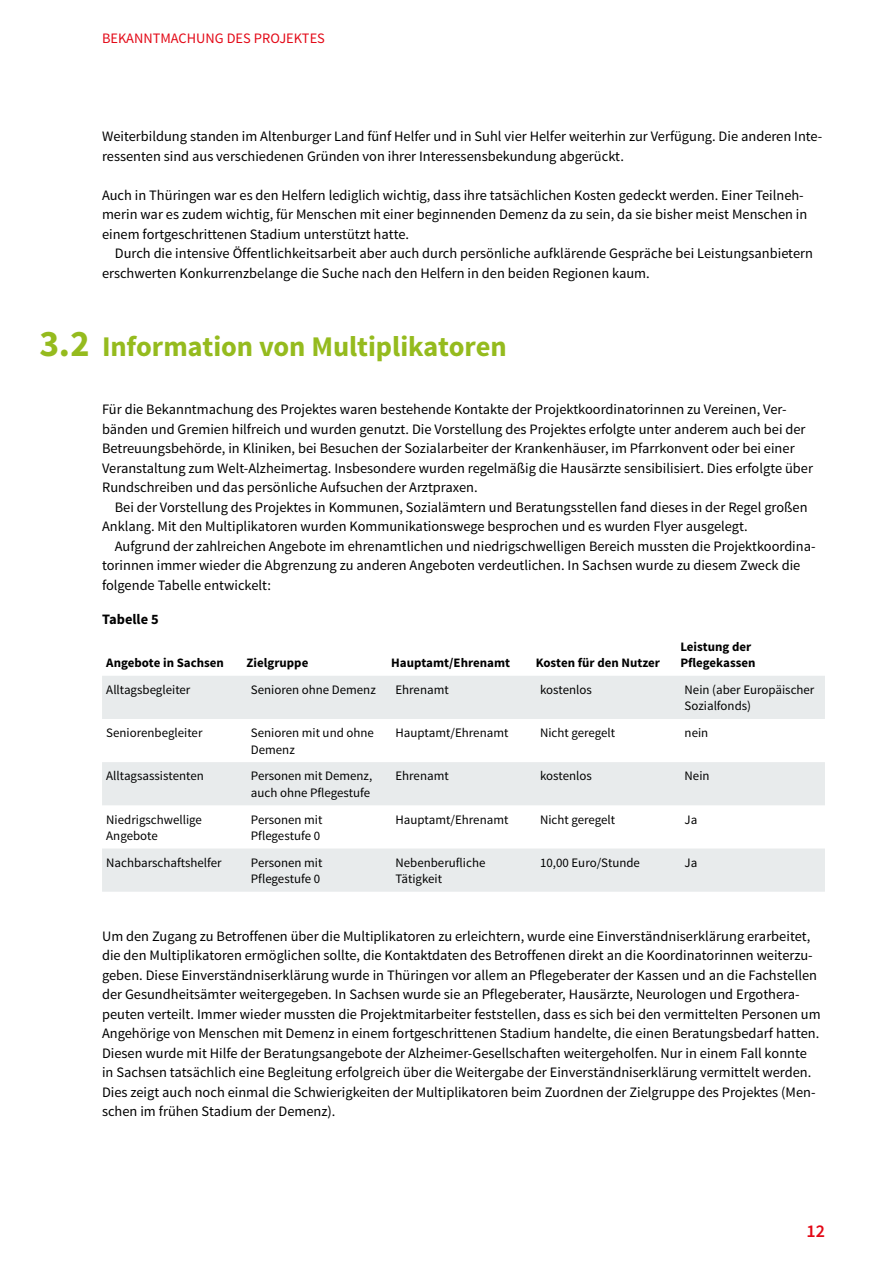
<style>
.page{position:relative;width:893px;height:1263px;background:#fff}
.page>*{position:absolute;margin:0;border:0;box-sizing:border-box;transform-origin:0 0}
.Subheadline{font:700 28.5px "Source Sans Pro";letter-spacing:-.005em;color:#95bb1e}
.t1{font:600 18px "Source Sans Pro";color:#e30816}
.fließtext_ohne-Absta{font:14.4px/19.5px "Source Sans Pro";color:#000}
.fließtext_3_trenn{font:14.4px/19.5px "Source Sans Pro";color:#000}
.fließtext_ohne_3tren{font:14.4px/19.5px "Source Sans Pro";color:#000}
.t2{font:14.4px "Source Sans Pro";color:#e30816}
.fließtext_fett_ohne{font:700 14.4px "Source Sans Pro";color:#000}
.Fließtext_Tabelle{font:12.9px/16.5px "Source Sans Pro";color:#000}
.Fließtext_Tabelle_fe{font:700 12.9px/16.5px "Source Sans Pro";color:#000}
.s1{font-size:37.5px}
</style>
<div class="page">
<svg style="left:102px;top:676px;width:723px;height:216px;fill:#e8ebec"></svg>
<p class="t2" style="left:102px;top:29px;width:68px">Bekanntmachu</p>
<p class="t2" style="left:206px;top:29px;width:119px">ng des Proj ektes</p>
<p class="fließtext_ohne-Absta" style="left:102px;top:127px;width:722px">Weiterbildung standen im Altenburger Land fünf Helfer und in Suhl vier Helfer weiterhin zur Verfügung. Die anderen I nte&shy;ressenten sind aus verschiedenen Gründen von ihrer I nteressensbekundung abgerückt.</p>
<p class="fließtext_ohne-Absta" style="left:102px;top:185px;width:707px">Auch in Thüringen war es den Helfern lediglich wichtig, dass ihre tatsächlichen Kosten gedeckt werden. Einer Teilneh&shy;merin war es zudem wichtig, für Menschen mit einer beginnenden Demenz da zu sein, da sie bisher meist Menschen in einem fortgeschrittenen Stadium unterstützt hatte.</p>
<p class="fließtext_3_trenn" style="left:102px;top:244px;width:712px;text-indent:13px">Durch die intensive Öffentlichkeitsarbeit aber auch durch persönliche aufklärende Gespräche bei Leistungsanbietern erschwerten Konkurrenzbelange die Suche nach den Helfern in den beiden Regionen kaum.</p>
<p class="Subheadline" style="left:40px;top:328px;width:469px"><span class="s1">3.2</span> Information von Multiplikatoren</p>
<p class="fließtext_ohne_3tren" style="left:102px;top:400px;width:712px">Für die Bekanntmachung des Projektes waren bestehende Kontakte der Projektkoordinatorinnen zu Vereinen, Ver&shy;bänden und Gremien hilfreich und wurden genutzt. Die Vorstellung des Projektes erfolgte unter anderem auch bei der Betreuungsbehörde, in Kliniken, bei Besuchen der Sozialarbeiter der Krankenhäuser, im Pfarrkonvent oder bei einer Veranstaltung zum Welt-Alzheimertag. I nsbesondere wurden regelmäßig die Hausärzte sensibilisiert. Dies erfolgte über Rundschreiben und das persönliche Aufsuchen der Arztpraxen.</p>
<p class="fließtext_3_trenn" style="left:102px;top:497px;width:707px;text-indent:13px">Bei der Vorstellung des Projektes in Kommunen, Sozialämtern und Beratungsstellen fand dieses in der Regel großen<br>Anklang. Mit den Multiplikatoren wurden Kommunikationswege besprochen und es wurden Flyer ausgelegt.</p>
<p class="fließtext_3_trenn" style="left:102px;top:536px;width:715px;text-indent:13px">Aufgrund der zahlreichen Angebote im ehrenamtlichen und niedrigschwelligen Bereich mussten die Projektkoordina&shy;torinnen immer wieder die Abgrenzung zu anderen Angeboten verdeutlichen. I n Sachsen wurde zu diesem Zweck die folgende Tabelle entwickelt:</p>
<p class="fließtext_fett_ohne" style="left:102px;top:610px;width:58px">Tabelle 5</p>
<p class="Fließtext_Tabelle_fe" style="left:106px;top:655px;width:119px">Angebote in Sachsen</p>
<p class="Fließtext_Tabelle_fe" style="left:247px;top:655px;width:63px">Zielgruppe</p>
<p class="Fließtext_Tabelle_fe" style="left:391px;top:655px;width:120px">Hauptamt/Ehrenamt</p>
<p class="Fließtext_Tabelle_fe" style="left:536px;top:655px;width:126px">Kosten für den Nutzer</p>
<p class="Fließtext_Tabelle_fe" style="left:680px;top:639px;width:77px">Leistung der<br>Pflegekassen</p>
<p class="Fließtext_Tabelle" style="left:106px;top:682px;width:86px">Alltagsbegleiter</p>
<p class="Fließtext_Tabelle" style="left:251px;top:682px;width:126px">Senioren ohne Demenz</p>
<p class="Fließtext_Tabelle" style="left:395px;top:682px;width:55px">Ehrenamt</p>
<p class="Fließtext_Tabelle" style="left:540px;top:682px;width:53px">kostenlos</p>
<p class="Fließtext_Tabelle" style="left:685px;top:682px;width:131px">Nein (aber Europäischer<br>Sozialfonds)</p>
<p class="Fließtext_Tabelle" style="left:106px;top:725px;width:98px">Seniorenbegleiter</p>
<p class="Fließtext_Tabelle" style="left:251px;top:725px;width:125px">Senioren mit und ohne<br>Demenz</p>
<p class="Fließtext_Tabelle" style="left:395px;top:725px;width:114px">Hauptamt/Ehrenamt</p>
<p class="Fließtext_Tabelle" style="left:540px;top:725px;width:77px">N icht geregelt</p>
<p class="Fließtext_Tabelle" style="left:685px;top:725px;width:25px">nein</p>
<p class="Fließtext_Tabelle" style="left:106px;top:768px;width:99px">Alltagsassistenten</p>
<p class="Fließtext_Tabelle" style="left:251px;top:768px;width:123px">Personen mit Demenz, auch ohne Pflegestufe</p>
<p class="Fließtext_Tabelle" style="left:395px;top:768px;width:55px">Ehrenamt</p>
<p class="Fließtext_Tabelle" style="left:540px;top:768px;width:53px">kostenlos</p>
<p class="Fließtext_Tabelle" style="left:685px;top:768px;width:26px">Nein</p>
<p class="Fließtext_Tabelle" style="left:106px;top:811px;width:97px">N iedrigschwellige<br>Angebote</p>
<p class="Fließtext_Tabelle" style="left:251px;top:811px;width:73px">Personen mit<br>Pflegestufe 0</p>
<p class="Fließtext_Tabelle" style="left:395px;top:811px;width:114px">Hauptamt/Ehrenamt</p>
<p class="Fließtext_Tabelle" style="left:540px;top:811px;width:77px">N icht geregelt</p>
<p class="Fließtext_Tabelle" style="left:685px;top:811px;width:14px">Ja</p>
<p class="Fließtext_Tabelle" style="left:106px;top:854px;width:117px">N achbarschaftshelfer</p>
<p class="Fließtext_Tabelle" style="left:251px;top:854px;width:73px">Personen mit<br>Pflegestufe 0</p>
<p class="Fließtext_Tabelle" style="left:395px;top:854px;width:91px">Nebenberufliche<br>Tätigkeit</p>
<p class="Fließtext_Tabelle" style="left:540px;top:854px;width:101px">10,00 Euro/Stunde</p>
<p class="Fließtext_Tabelle" style="left:685px;top:854px;width:14px">Ja</p>
<p class="fließtext_ohne-Absta" style="left:102px;top:926px;width:720px">Um den Zugang zu Betroffenen über die Multiplikatoren zu erleichtern, wurde eine Einverständniserklärung erarbeitet, die den Multiplikatoren ermöglichen sollte, die Kontaktdaten des Betroffenen direkt an die Koordinatorinnen weiterzu&shy;geben. Diese Einverständniserklärung wurde in Thüringen vor allem an Pflegeberater der Kassen und an die Fachstellen der Gesundheitsämter weitergegeben. I n Sachsen wurde sie an Pflegeberater, Hausärzte, N eurologen und Ergothera&shy;peuten verteilt. I mmer wieder mussten die Projektmitarbeiter feststellen, dass es sich bei den vermittelten Personen um Angehörige von Menschen mit Demenz in einem fortgeschrittenen Stadium handelte, die einen Beratungsbedarf hatten.<br>Diesen wurde mit Hilfe der Beratungsangebote der Alzheimer-Gesellschaften weitergeholfen. N ur in einem Fall konnte in Sachsen tatsächlich eine Begleitung erfolgreich über die Weitergabe der Einverständniserklärung vermittelt werden.<br>Dies zeigt auch noch einmal die Schwierigkeiten der Multiplikatoren beim Zuordnen der Zielgruppe des Projektes (Men&shy;schen im frühen Stadium der Demenz).</p>
<p class="t1" style="left:806px;top:1220px;width:20px">12</p>
</div>
